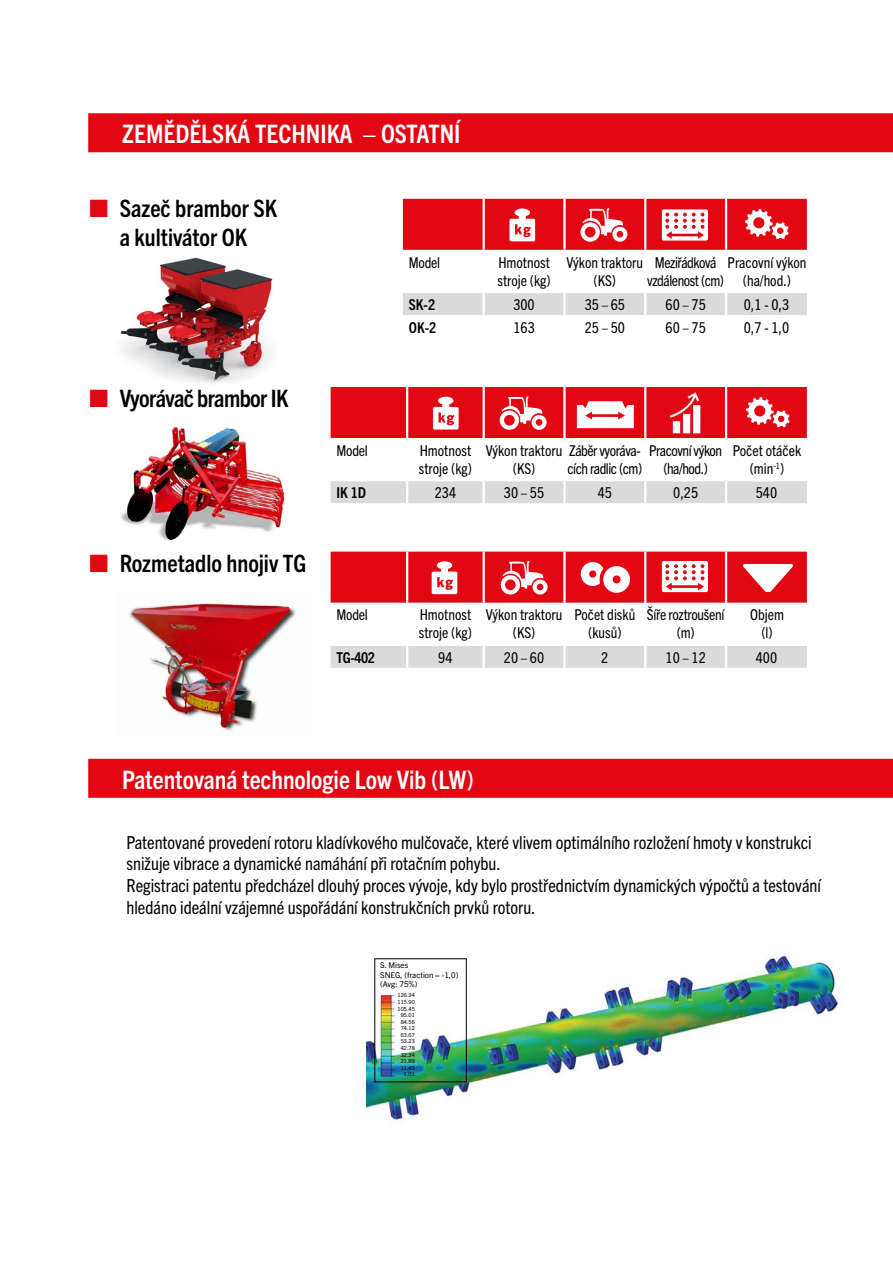
<style>
.page{position:relative;width:893px;height:1263px;background:#fff}
.page>*{position:absolute;margin:0;border:0;box-sizing:border-box;transform-origin:0 0}
.t1{font:700 condensed 25.5px "Trade Gothic Next LT Pro";color:#fff}
.t2{font:700 condensed 24px/28.8px "Trade Gothic Next LT Pro";color:#000}
.t3{font:700 condensed 24px "Trade Gothic Next LT Pro";letter-spacing:-.025em;color:#000}
.t4{font:condensed 18px/21.6px "Trade Gothic Next LT Pro";color:#000}
.t5{font:condensed 15px/18px "Trade Gothic Next LT Pro";color:#000;text-align:center}
.t6{font:condensed 15px/18px "Trade Gothic Next LT Pro";letter-spacing:-.03em;color:#000;text-align:center}
.t7{font:700 condensed 15px "Trade Gothic Next LT Pro";color:#000}
.t8{font:condensed 15px/18px "Trade Gothic Next LT Pro";letter-spacing:-.02em;color:#000;text-align:center}
.t9{font:7.95px/9.6px "Trade Gothic Next LT Pro";color:#000}
.t10{font:5.55px/6.6px "Trade Gothic Next LT Pro";color:#000;text-align:right}
</style>
<div class="page">
<img style="left:120px;top:257px;width:153px;height:126px">
<div style="left:403px;top:293px;width:404px;height:22px;background:#dadada"></div>
<hr style="left:483px;top:292px;width:2px;height:24px;background:#fff">
<hr style="left:563px;top:292px;width:3px;height:24px;background:#fff">
<hr style="left:644px;top:292px;width:2px;height:24px;background:#fff">
<hr style="left:725px;top:292px;width:2px;height:24px;background:#fff">
<svg style="left:403px;top:199px;width:404px;height:51px"></svg>
<div style="left:331px;top:481px;width:476px;height:22px;background:#dadada"></div>
<hr style="left:406px;top:480px;width:2px;height:23px;background:#fff">
<hr style="left:483px;top:480px;width:2px;height:23px;background:#fff">
<hr style="left:563px;top:480px;width:3px;height:23px;background:#fff">
<hr style="left:644px;top:480px;width:2px;height:23px;background:#fff">
<hr style="left:725px;top:480px;width:2px;height:23px;background:#fff">
<div style="left:88px;top:113px;width:805px;height:39px;background:#e30613"></div>
<div style="left:331px;top:646px;width:476px;height:22px;background:#dadada"></div>
<hr style="left:406px;top:645px;width:2px;height:23px;background:#fff">
<hr style="left:483px;top:645px;width:2px;height:23px;background:#fff">
<hr style="left:563px;top:645px;width:3px;height:23px;background:#fff">
<hr style="left:644px;top:645px;width:2px;height:23px;background:#fff">
<hr style="left:725px;top:645px;width:2px;height:23px;background:#fff">
<div style="left:88px;top:759px;width:805px;height:39px;background:#e30613"></div>
<img style="left:121px;top:426px;width:164px;height:115px">
<img style="left:129px;top:603px;width:167px;height:128px">
<svg style="left:331px;top:552px;width:476px;height:51px"></svg>
<svg style="left:331px;top:387px;width:476px;height:51px"></svg>
<img style="left:366px;top:953px;width:476px;height:169px">
<div style="left:374px;top:958px;width:93px;height:124px;border:1px solid #000"></div>
<h1 class="t1" style="left:122px;top:116px;width:340px">ZEMĚDĚLSKÁ TECHNIKA – OSTATNÍ</h1>
<h2 class="t2" style="left:120px;top:193px;width:159px">Sazeč brambor SK a kultivátor OK</h2>
<h2 class="t3" style="left:120px;top:382px;width:170px">Vyorávač brambor IK</h2>
<h2 class="t2" style="left:120px;top:547px;width:188px">Rozmetadlo hnojiv TG</h2>
<p class="t5" style="left:409px;top:252px;width:33px">Model</p>
<p class="t5" style="left:497px;top:252px;width:55px;text-align:left">Hmotnost stroje (kg)</p>
<p class="t5" style="left:567px;top:252px;width:78px">Výkon traktoru (KS)</p>
<p class="t6" style="left:647px;top:252px;width:78px">Meziřádková vzdálenost (cm)</p>
<p class="t5" style="left:728px;top:252px;width:80px">Pracovní výkon (ha/hod.)</p>
<p class="t7" style="left:409px;top:294px;width:28px">SK-2</p>
<p class="t5" style="left:513px;top:294px;width:23px">300</p>
<p class="t5" style="left:585px;top:294px;width:42px">35−65</p>
<p class="t5" style="left:665px;top:294px;width:42px">60−75</p>
<p class="t5" style="left:744px;top:294px;width:47px">0,1 - 0,3</p>
<p class="t7" style="left:409px;top:318px;width:29px">OK-2</p>
<p class="t5" style="left:513px;top:318px;width:23px">163</p>
<p class="t5" style="left:585px;top:318px;width:42px">25−50</p>
<p class="t5" style="left:666px;top:318px;width:42px">60−75</p>
<p class="t5" style="left:744px;top:318px;width:47px">0,7 - 1,0</p>
<p class="t5" style="left:337px;top:440px;width:33px">Model</p>
<p class="t5" style="left:419px;top:440px;width:55px;text-align:left">Hmotnost stroje (kg)</p>
<p class="t5" style="left:486px;top:440px;width:78px">Výkon traktoru (KS)</p>
<p class="t6" style="left:568px;top:440px;width:76px;text-align:left">Záběr vyoráva&shy;cích radlic (cm)</p>
<p class="t6" style="left:649px;top:440px;width:74px">Pracovní výkon (ha/hod.)</p>
<p class="t5" style="left:733px;top:440px;width:70px">Počet otáček (min<sup>-1</sup>)</p>
<p class="t7" style="left:337px;top:482px;width:31px">IK 1D</p>
<p class="t5" style="left:435px;top:483px;width:23px">234</p>
<p class="t5" style="left:504px;top:483px;width:42px">30−55</p>
<p class="t5" style="left:598px;top:483px;width:16px">45</p>
<p class="t5" style="left:673px;top:483px;width:26px">0,25</p>
<p class="t5" style="left:756px;top:483px;width:23px">540</p>
<p class="t5" style="left:337px;top:605px;width:33px">Model</p>
<p class="t5" style="left:419px;top:605px;width:55px;text-align:left">Hmotnost stroje (kg)</p>
<p class="t5" style="left:486px;top:605px;width:78px">Výkon traktoru (KS)</p>
<p class="t5" style="left:574px;top:605px;width:62px">Počet disků (kusů)</p>
<p class="t8" style="left:647px;top:605px;width:79px">Šíře roztroušení (m)</p>
<p class="t5" style="left:750px;top:605px;width:35px">Objem (l)</p>
<p class="t7" style="left:337px;top:647px;width:40px">TG-402</p>
<p class="t5" style="left:438px;top:647px;width:16px">94</p>
<p class="t5" style="left:504px;top:647px;width:42px">20−60</p>
<p class="t5" style="left:601px;top:647px;width:9px">2</p>
<p class="t5" style="left:665px;top:647px;width:42px">10−12</p>
<p class="t5" style="left:756px;top:647px;width:23px">400</p>
<h1 class="t1" style="left:122px;top:762px;width:353px">Patentovaná technologie Low Vib (LW)</h1>
<p class="t4" style="left:126px;top:830px;width:696px">Patentované provedení rotoru kladívkového mulčovače, které vlivem optimálního rozložení hmoty v konstrukci snižuje vibrace a dynamické namáhání při rotačním pohybu.<br>Registraci patentu předcházel dlouhý proces vývoje, kdy bylo prostřednictvím dynamických výpočtů a testování hledáno ideální vzájemné uspořádání konstrukčních prvků rotoru.</p>
<p class="t9" style="left:380px;top:960px;width:80px">S. Mises<br>SNEG, (fraction = -1,0) (Avg: 75%)</p>
<p class="t10" style="left:398px;top:992px;width:19px">126.34<br>115.90<br>105.45<br>95.01<br>84.56<br>74.12<br>63.67<br>53.23<br>42.78<br>32.34<br>21.89<br>11.45<br>1.01</p>
</div>
